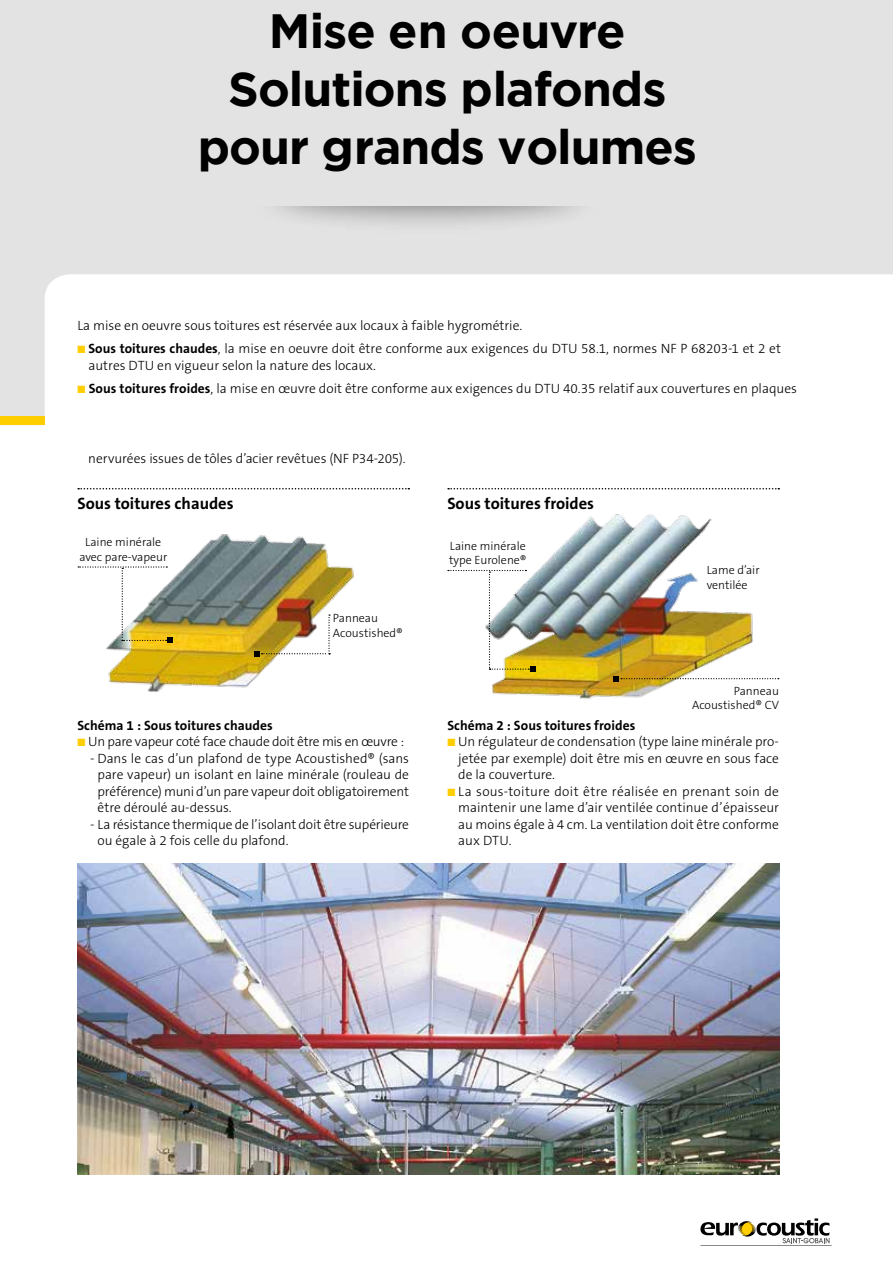
<style>
.page{position:relative;width:893px;height:1263px;background:#fff}
.page>*{position:absolute;margin:0;border:0;box-sizing:border-box;transform-origin:0 0}
.t1{font:700 48px/57.6px "Gotham";letter-spacing:-.02em;color:#000;text-align:center}
.t2{font:700 16.5px "The Sans B W7";color:#000}
.t3{font:300 13.5px/16.5px "The Sans B3";color:#000;text-align:justify}
.t4{font:700 13.5px "The Sans B7";letter-spacing:.005em;color:#000}
.t5{font:300 13.5px "The Sans B3";letter-spacing:-.025em;color:#000}
.t6{font:300 12px/14.4px "The Sans B W3";color:#000}
.s1{color:#ffce00}
.s2{font-family:"The Sans B7";font-weight:700}
</style>
<div class="page">
<svg style="left:0;top:205px;width:893px;height:211px"></svg>
<div style="left:248px;top:137px;width:358px;height:97px;background:#000;opacity:.75"></div>
<div style="left:0;top:0;width:893px;height:205px;background:#e3e3e3"></div>
<div style="left:0;top:416px;width:45px;height:9px;background:#ffce00"></div>
<img style="left:77px;top:863px;width:702px;height:311px">
<img style="left:492px;top:514px;width:261px;height:185px">
<svg style="left:613px;top:676px;width:166px;height:6px"></svg>
<svg style="left:448px;top:570px;width:88px;height:102px"></svg>
<img style="left:106px;top:534px;width:248px;height:158px">
<svg style="left:78px;top:566px;width:95px;height:77px"></svg>
<svg style="left:78px;top:488px;width:331px;height:1px"></svg>
<svg style="left:448px;top:488px;width:331px;height:1px"></svg>
<img style="left:254px;top:614px;width:76px;height:43px">
<hr style="left:700px;top:1245px;width:132px;height:1px;background:#646363">
<svg style="left:700px;top:1218px;width:130px;height:25px"></svg>
<h1 class="t1" style="left:198px;top:1px;width:501px">Mise en oeuvre<br>Solutions plafonds pour grands volumes</h1>
<p class="t3" style="left:78px;top:318px;width:446px">La mise en oeuvre sous toitures est réservée aux locaux à faible hygrométrie.</p>
<p class="t3" style="left:88px;top:341px;width:694px;text-indent:-11px"><span class="s1">■</span> <span class="s2">Sous toitures chaudes</span>, la mise en oeuvre doit être conforme aux exigences du DTU 58.1, normes NF P 68203-1 et 2 et autres DTU en vigueur selon la nature des locaux.</p>
<p class="t3" style="left:78px;top:380px;width:721px"><span class="s1">■</span> <span class="s2">Sous toitures froides</span>, la mise en œuvre doit être conforme aux exigences du DTU 40.35 relatif aux couvertures en plaques</p>
<p class="t3" style="left:88px;top:451px;width:319px">nervurées issues de tôles d’acier revêtues (NF P34-205).</p>
<p class="t2" style="left:77px;top:493px;width:158px">Sous toitures chaudes</p>
<p class="t2" style="left:447px;top:493px;width:148px">Sous toitures froides</p>
<p class="t6" style="left:79px;top:535px;width:89px;text-align:center">Laine minérale avec pare-vapeur</p>
<p class="t6" style="left:333px;top:611px;width:72px">Panneau<br>Acoustished®</p>
<p class="t6" style="left:449px;top:539px;width:79px">Laine minérale type Eurolene®</p>
<p class="t6" style="left:707px;top:563px;width:54px">Lame d’air ventilée</p>
<p class="t6" style="left:692px;top:684px;width:88px;text-align:right">Panneau<br>Acoustished® CV</p>
<p class="t4" style="left:77px;top:718px;width:197px">Schéma 1 : Sous toitures chaudes</p>
<p class="t5" style="left:77px;top:734px;width:328px"><span class="s1">■</span> Un pare vapeur coté face chaude doit être mis en œuvre :</p>
<p class="t3" style="left:98px;top:750px;width:313px;text-indent:-7px">- Dans le cas d’un plafond de type Acoustished® (sans pare vapeur) un isolant en laine minérale (rouleau de préférence) muni d’un pare vapeur doit obligatoirement être déroulé au-dessus.</p>
<p class="t3" style="left:98px;top:816px;width:313px;text-indent:-7px">- La résistance thermique de l’isolant doit être supérieure ou égale à 2 fois celle du plafond.</p>
<p class="t4" style="left:447px;top:718px;width:190px">Schéma 2 : Sous toitures froides</p>
<p class="t3" style="left:458px;top:734px;width:322px;text-indent:-11px"><span class="s1">■</span> Un régulateur de condensation (type laine minérale pro&shy;jetée par exemple) doit être mis en œuvre en sous face de la couverture.</p>
<p class="t3" style="left:458px;top:783px;width:322px;text-indent:-11px"><span class="s1">■</span> La sous-toiture doit être réalisée en prenant soin de maintenir une lame d’air ventilée continue d’épaisseur au moins égale à 4 cm. La ventilation doit être conforme aux DTU.</p>
</div>
